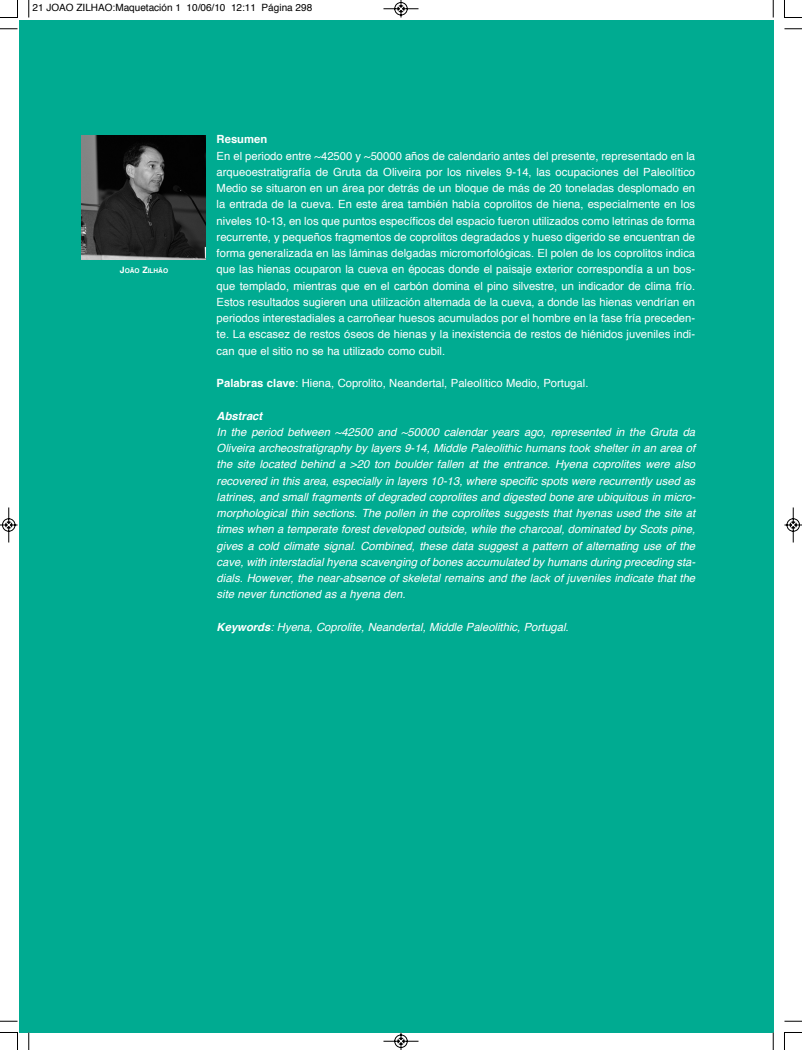
<style>
.page{position:relative;width:802px;height:1050px;background:#fff}
.page>*{position:absolute;margin:0;border:0;box-sizing:border-box;transform-origin:0 0}
.t1{font:11.25px/16.2px "Helvetica";color:#fff;text-align:justify}
.t2{font:italic 11.25px/16.2px "Helvetica";color:#fff;text-align:justify}
.t3{font:italic 700 11.25px "Helvetica";color:#fff}
.t4{font:700 11.25px "Helvetica";color:#fff}
.t5{font:10px "Helvetica";color:#000}
.t6{font:700 6.5px "Helvetica";color:#fff}
.s1{font-size:8.75px}
.s2{font-weight:700}
</style>
<div class="page">
<div style="left:19px;top:20px;width:754px;height:1012px;background:#00ab91"></div>
<img style="left:82px;top:135px;width:124px;height:124px">
<svg style="left:28px;top:0;width:2px;height:18px"></svg>
<svg style="left:0;top:28px;width:18px;height:2px"></svg>
<svg style="left:773px;top:0;width:1px;height:18px"></svg>
<svg style="left:784px;top:28px;width:18px;height:2px"></svg>
<svg style="left:28px;top:1032px;width:2px;height:18px"></svg>
<svg style="left:0;top:1021px;width:18px;height:1px"></svg>
<svg style="left:773px;top:1032px;width:1px;height:18px"></svg>
<svg style="left:784px;top:1021px;width:18px;height:1px"></svg>
<svg style="left:0;top:0;width:18px;height:18px"></svg>
<svg style="left:784px;top:0;width:18px;height:18px"></svg>
<svg style="left:0;top:1032px;width:18px;height:18px"></svg>
<svg style="left:784px;top:1032px;width:18px;height:18px"></svg>
<svg style="left:383px;top:0;width:36px;height:18px"></svg>
<svg style="left:383px;top:1032px;width:36px;height:18px"></svg>
<svg style="left:0;top:507px;width:18px;height:36px"></svg>
<svg style="left:784px;top:507px;width:18px;height:36px"></svg>
<p class="t5" style="left:32px;top:4px;width:281px">21 JOAO ZILHAO:Maquetación 1 10/06/10 12:11 Página 298</p>
<p class="t6" style="left:120px;top:268px;width:50px"><span class="s1">J</span>oão <span class="s1">Z</span>ilhão</p>
<p class="t4" style="left:217px;top:135px;width:52px">Resumen</p>
<p class="t1" style="left:217px;top:148px;width:480px">En el periodo entre ~42500 y ~50000 años de calendario antes del presente, representado en la arqueoestratigrafía de Gruta da Oliveira por los niveles 9-14, las ocupaciones del Paleolítico Medio se situaron en un área por detrás de un bloque de más de 20 toneladas desplomado en la entrada de la cueva. En este área también había coprolitos de hiena, especialmente en los niveles 10-13, en los que puntos específicos del espacio fueron utilizados como letrinas de forma recurrente, y pequeños fragmentos de coprolitos degradados y hueso digerido se encuentran de forma generalizada en las láminas delgadas micromorfológicas. El polen de los coprolitos indica que las hienas ocuparon la cueva en épocas donde el paisaje exterior correspondía a un bos&shy;que templado, mientras que en el carbón domina el pino silvestre, un indicador de clima frío.<br>Estos resultados sugieren una utilización alternada de la cueva, a donde las hienas vendrían en periodos interestadiales a carroñear huesos acumulados por el hombre en la fase fría preceden&shy;te. La escasez de restos óseos de hienas y la inexistencia de restos de hiénidos juveniles indi&shy;can que el sitio no se ha utilizado como cubil.</p>
<p class="t1" style="left:217px;top:376px;width:373px"><span class="s2">Palabras clave</span>: Hiena, Coprolito, Neandertal, Paleolítico Medio, Portugal.</p>
<p class="t3" style="left:217px;top:411px;width:49px">Abstract</p>
<p class="t2" style="left:217px;top:425px;width:482px">In the period between ~42500 and ~50000 calendar years ago, represented in the Gruta da Oliveira archeostratigraphy by layers 9-14, Middle Paleolithic humans took shelter in an area of the site located behind a &gt;20 ton boulder fallen at the entrance. Hyena coprolites were also recovered in this area, especially in layers 10-13, where specific spots were recurrently used as latrines, and small fragments of degraded coprolites and digested bone are ubiquitous in micro&shy;morphological thin sections. The pollen in the coprolites suggests that hyenas used the site at times when a temperate forest developed outside, while the charcoal, dominated by Scots pine, gives a cold climate signal. Combined, these data suggest a pattern of alternating use of the cave, with interstadial hyena scavenging of bones accumulated by humans during preceding sta&shy;dials. However, the near-absence of skeletal remains and the lack of juveniles indicate that the site never functioned as a hyena den.</p>
<p class="t2" style="left:217px;top:620px;width:356px"><span class="s2">Keywords</span>: Hyena, Coprolite, Neandertal, Middle Paleolithic, Portugal.</p>
</div>
